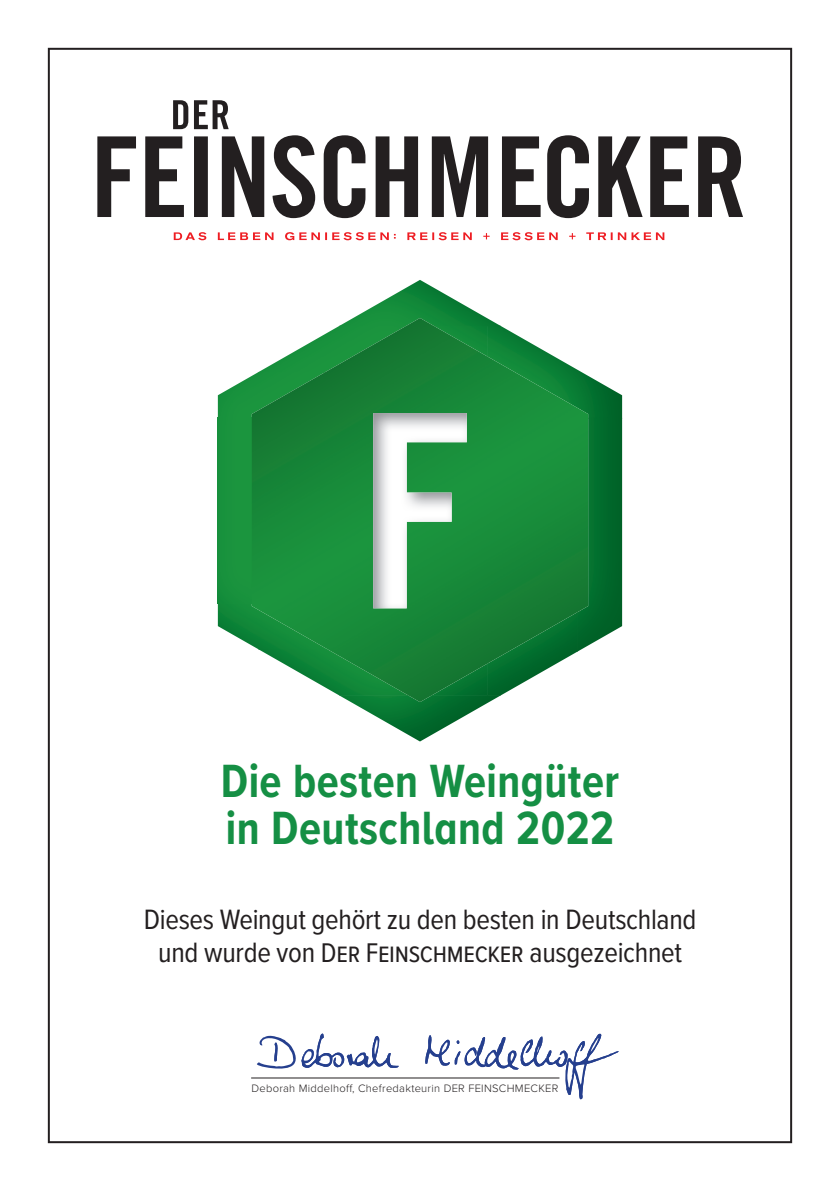
<style>
.page{position:relative;width:840px;height:1191px;background:#fff}
.page>*{position:absolute;margin:0;border:0;box-sizing:border-box;transform-origin:0 0}
.t1{font:700 48.4px/47.2px "Proxima Nova A Cond";letter-spacing:.01em;color:#158f44;scale:.95 1}
.t2{font:29px/33.6px "Proxima Nova Cond";letter-spacing:-.01em;color:#231f20;text-align:center}
.t3{font:300 11.2px "Proxima Nova";letter-spacing:.025em;color:#231f20}
.s1{font-size:28px}
</style>
<div class="page">
<img style="left:588px;top:376px;width:33px;height:42px">
<img style="left:588px;top:418px;width:33px;height:228px">
<img style="left:353px;top:280px;width:134px;height:38px">
<img style="left:351px;top:702px;width:138px;height:39px">
<img style="left:218px;top:376px;width:34px;height:42px">
<img style="left:218px;top:603px;width:34px;height:43px">
<div style="left:218px;top:418px;width:34px;height:185px;background:#1a943e"></div>
<img style="left:252px;top:318px;width:336px;height:384px">
<img style="left:373px;top:413px;width:93px;height:195px">
<svg style="left:173px;top:100px;width:55px;height:29px"></svg>
<svg style="left:174px;top:232px;width:490px;height:8px"></svg>
<svg style="left:97px;top:135px;width:645px;height:83px"></svg>
<hr style="left:251px;top:1077px;width:308px;height:1px;background:#231f20">
<svg style="left:257px;top:1033px;width:361px;height:66px"></svg>
<h1 class="t1" style="left:221px;top:756px;width:420px">Die besten Weingüter in Deutschland 2022</h1>
<p class="t2" style="left:144px;top:901px;width:554px">Dieses Weingut gehört zu den besten in Deutschland und wurde von <span class="s1">Der Feinschmecker</span> ausgezeichnet</p>
<p class="t3" style="left:251px;top:1079px;width:308px">Deborah Middelhoff, Chefredakteurin Der Feinschm ecker</p>
</div>
